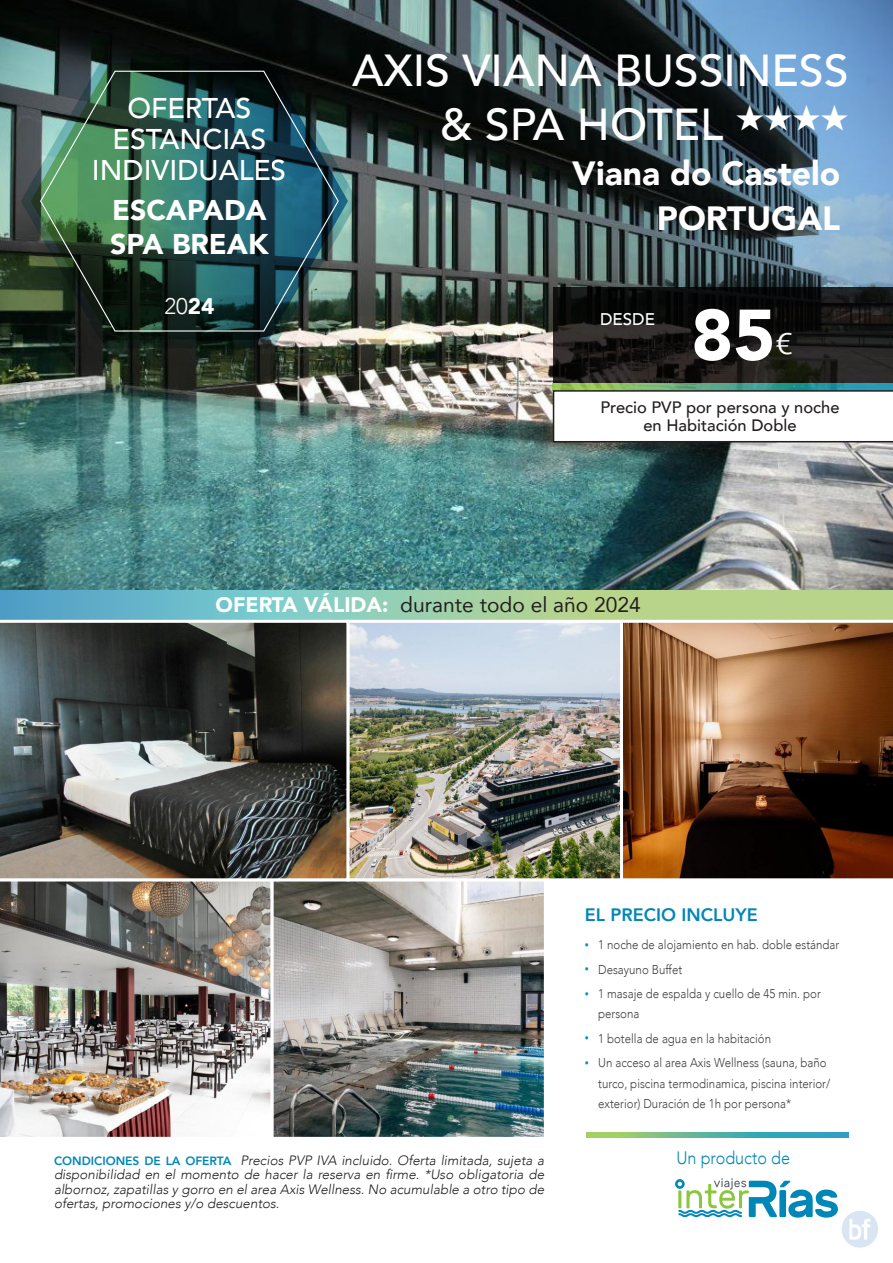
<style>
.page{position:relative;width:893px;height:1263px;background:#fff}
.page>*{position:absolute;margin:0;border:0;box-sizing:border-box;transform-origin:0 0}
.t1{font:900 71.25px "Avenir";color:#fff}
._01_Título_del_circuito{font:500 44.7px/54px "Avenir";color:#fff;text-align:right}
._01_Título_del_circuito-2{font:900 33.6px "Avenir";color:#fff}
.t2{font:300 29.55px "Avenir";color:#fff;scale:1.25 1}
._01_Título_del_circuito-3{font:500 28.5px "Avenir";color:#fff}
._01_Título_del_circuito-4{font:900 28.5px/34.2px "Avenir";color:#fff}
._23_titulo_ok{font:300 22.5px "Avenir";color:#fff}
.t3{font:21px "Avenir";color:#231f20}
.t4{font:800 18px "Avenir";color:#0087b8}
.t5{font:300 18px "Avenir";color:#0087b8;scale:.9 1}
.t6{font:500 16.8px "Avenir";color:#fff}
.t7{font:500 16.5px/18px "Avenir";color:#231f20;text-align:center}
.t8{font:italic 300 13.5px/14.5px "Avenir";color:#231f20;text-align:justify}
.t9{font:300 12.75px/20.2px "Avenir";color:#3e3e3f;scale:.9 1}
.s1{font-weight:900}
.s2{font-weight:900;color:#fff}
.s3{font-size:9px;color:#008fbe}
.s4{font-weight:800;font-style:normal;font-size:12px;color:#0087b8}
</style>
<div class="page">
<img style="left:0;top:0;width:893px;height:590px">
<svg style="left:21px;top:54px;width:337px;height:294px"></svg>
<svg style="left:31px;top:63px;width:317px;height:277px"></svg>
<svg style="left:39px;top:70px;width:300px;height:262px"></svg>
<img style="left:272px;top:0;width:621px;height:304px">
<img style="left:274px;top:882px;width:269px;height:254px">
<div style="left:270px;top:878px;width:277px;height:262px;border:3px solid #fff"></div>
<img style="left:0;top:881px;width:273px;height:259px">
<svg style="left:553px;top:383px;width:340px;height:7px"></svg>
<svg style="left:553px;top:288px;width:340px;height:95px"></svg>
<svg style="left:675px;top:1178px;width:163px;height:39px"></svg>
<svg style="left:0;top:590px;width:893px;height:30px"></svg>
<svg style="left:553px;top:390px;width:340px;height:52px"></svg>
<svg style="left:587px;top:1132px;width:261px;height:5px"></svg>
<img style="left:0;top:622px;width:347px;height:259px">
<svg style="left:623px;top:622px;width:270px;height:257px"></svg>
<img style="left:351px;top:624px;width:268px;height:253px">
<div style="left:347px;top:620px;width:276px;height:261px;border:3px solid #fff"></div>
<img style="left:826px;top:1196px;width:52px;height:52px">
<p class="_01_Título_del_circuito-3" style="left:127px;top:84px;width:126px">OFERTAS</p>
<p class="_01_Título_del_circuito-3" style="left:113px;top:115px;width:155px">ESTANCIAS</p>
<p class="_01_Título_del_circuito-3" style="left:92px;top:146px;width:196px">INDIVIDUALES</p>
<p class="_01_Título_del_circuito-4" style="left:110px;top:192px;width:160px">ESCAPADA<br>SPA BREAK</p>
<p class="_23_titulo_ok" style="left:164px;top:292px;width:52px">20<span class="s1">24</span></p>
<p class="_01_Título_del_circuito" style="left:352px;top:41px;width:498px">AXIS VIANA BUSSINESS &amp; SPA HOTEL ★★★★</p>
<p class="_01_Título_del_circuito-2" style="left:572px;top:145px;width:270px">Viana do Castelo</p>
<p class="_01_Título_del_circuito-2" style="left:657px;top:189px;width:185px">PORTUGAL</p>
<p class="t6" style="left:600px;top:305px;width:57px">DESDE</p>
<p class="t1" style="left:691px;top:274px;width:86px">85</p>
<p class="t2" style="left:775px;top:327px;width:15px">€</p>
<p class="t7" style="left:600px;top:397px;width:241px">Precio PVP por persona y noche en Habitación Doble</p>
<p class="t3" style="left:216px;top:588px;width:427px"><span class="s2">OFERTA VÁLIDA:</span> durante todo el año 2024</p>
<p class="t4" style="left:585px;top:900px;width:174px">EL PRECIO INCLUYE</p>
<p class="t9" style="left:585px;top:935px;width:284px"><span class="s3">•</span> 1 noche de alojamiento en hab. doble estándar</p>
<p class="t9" style="left:585px;top:959px;width:110px"><span class="s3">•</span> Desayuno Buffet</p>
<p class="t9" style="left:598px;top:984px;width:249px;text-indent:-14px"><span class="s3">•</span> 1 masaje de espalda y cuello de 45 min. por persona</p>
<p class="t9" style="left:585px;top:1028px;width:209px"><span class="s3">•</span> 1 botella de agua en la habitación</p>
<p class="t9" style="left:598px;top:1053px;width:259px;text-indent:-14px"><span class="s3">•</span> Un acceso al area Axis Wellness (sauna, baño turco, piscina termodinamica, piscina interior/ exterior) Duración de 1h por persona*</p>
<p class="t8" style="left:54px;top:1153px;width:492px"><span class="s4">CONDICIONES DE LA OFERTA</span> Precios PVP IVA incluido. Oferta limitada, sujeta a disponibilidad en el momento de hacer la reserva en firme. *Uso obligatoria de albornoz, zapatillas y gorro en el area Axis Wellness. No acumulable a otro tipo de ofertas, promociones y/o descuentos.</p>
<p class="t5" style="left:676px;top:1147px;width:128px">Un producto de</p>
</div>
